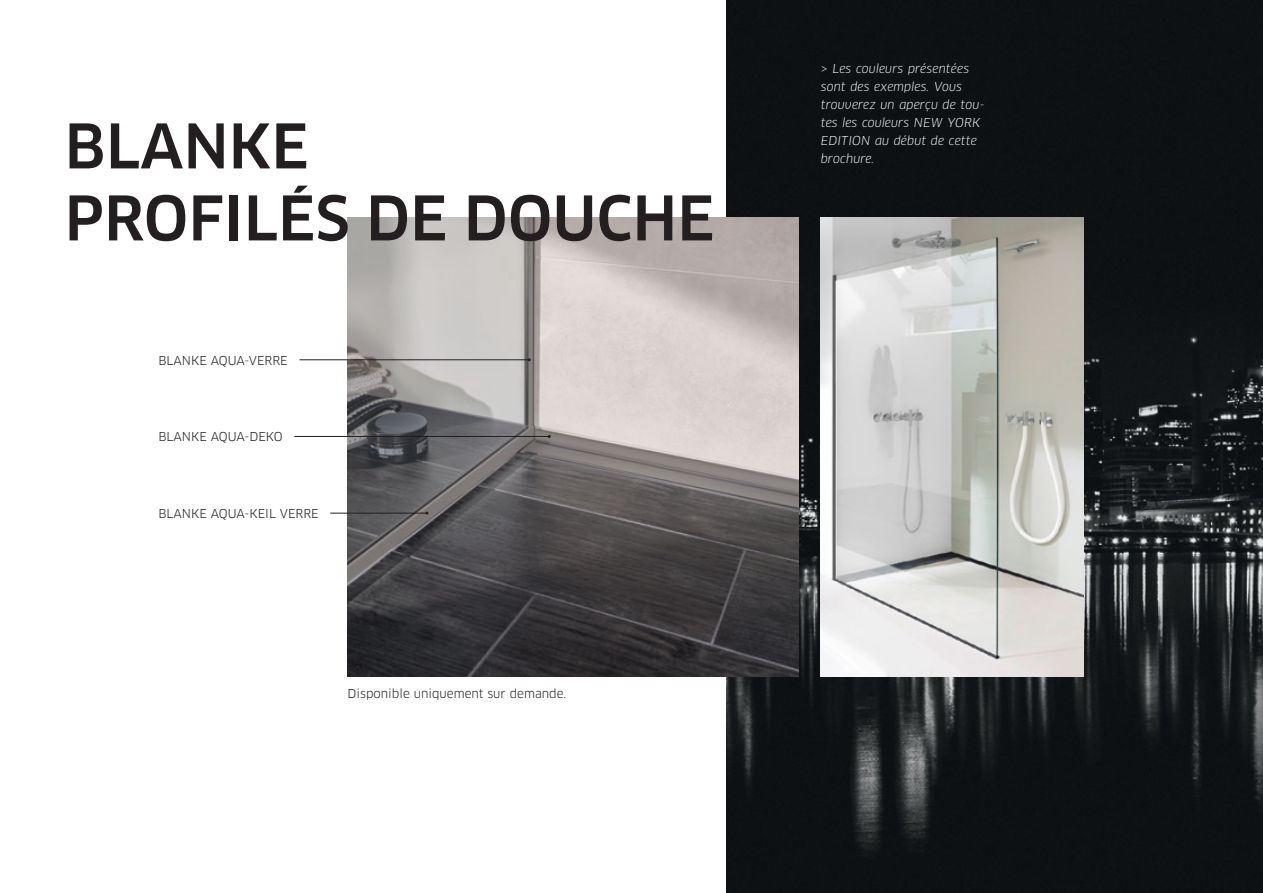
<style>
.page{position:relative;width:1263px;height:893px;background:#fff}
.page>*{position:absolute;margin:0;border:0;box-sizing:border-box;transform-origin:0 0}
.t1{font:500 60px/72px "Clan OT";color:#231f20}
.t2{font:italic 12px/18px "Clan OT";letter-spacing:.01em;color:#fff}
.t3{font:12px "Clan OT";color:#231f20}
</style>
<div class="page">
<img style="left:726px;top:0;width:537px;height:893px">
<img style="left:348px;top:217px;width:451px;height:459px">
<hr style="left:300px;top:359px;width:229px;height:1px;background:#231f20">
<hr style="left:330px;top:513px;width:97px;height:1px;background:#231f20">
<hr style="left:294px;top:436px;width:255px;height:1px;background:#231f20">
<img style="left:821px;top:217px;width:262px;height:459px">
<h1 class="t1" style="left:65px;top:111px;width:651px">BLANKE<br>PROFILÉS DE DOUCHE</h1>
<p class="t3" style="left:158px;top:353px;width:131px">BLANKE AQUA-VERRE</p>
<p class="t3" style="left:158px;top:430px;width:126px">BLANKE AQUA-DEKO</p>
<p class="t3" style="left:158px;top:506px;width:162px">BLANKE AQUA-KEIL VERRE</p>
<p class="t3" style="left:348px;top:687px;width:220px">Disponible uniquement sur demande.</p>
<p class="t2" style="left:821px;top:60px;width:165px">&gt; Les couleurs présentées sont des exemples. Vous trouverez un aperçu de tou&shy;tes les couleurs NEW YORK<br>EDITION au début de cette brochure.</p>
</div>
